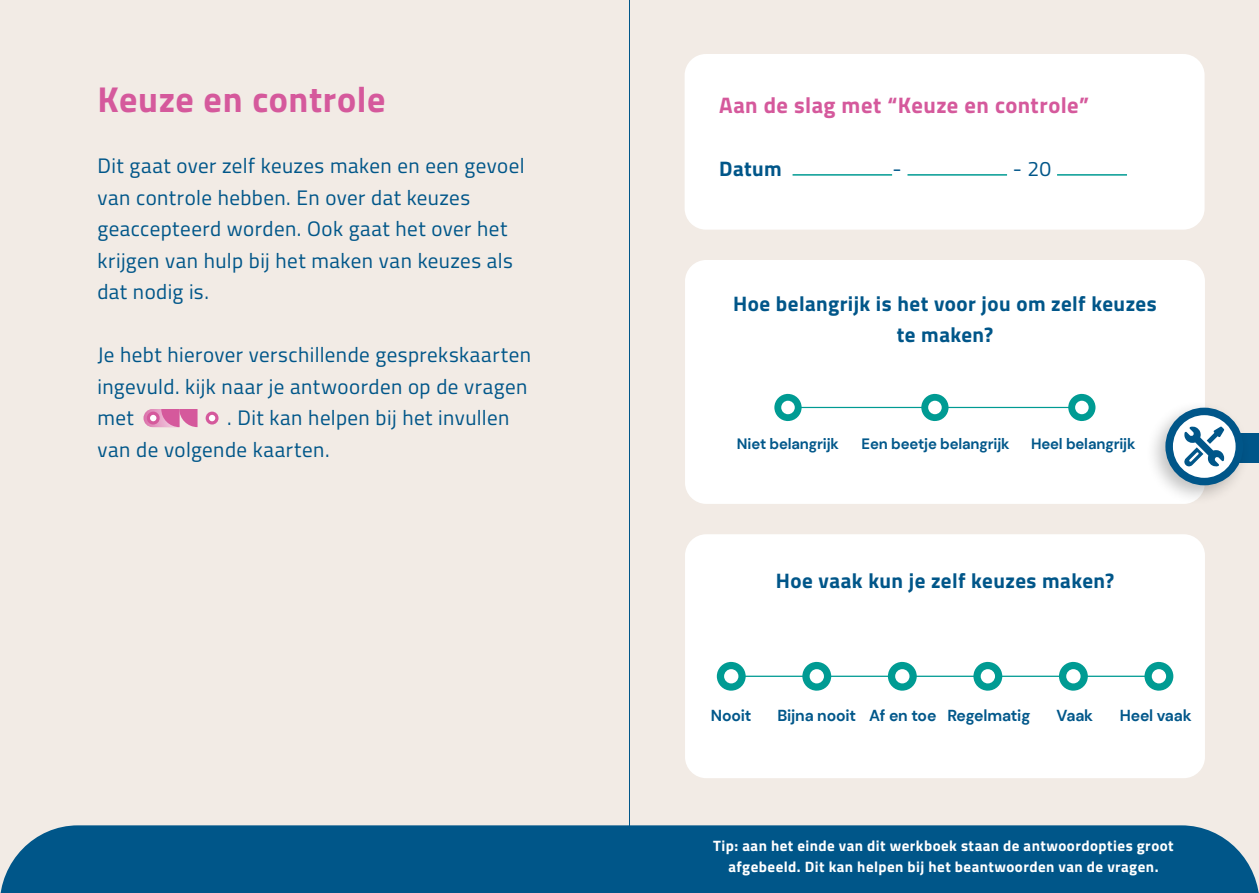
<style>
.page{position:relative;width:1259px;height:893px;background:#fff}
.page>*{position:absolute;margin:0;border:0;box-sizing:border-box;transform-origin:0 0}
.t1{font:700 36px "Cairo";letter-spacing:.015em;color:#d5599c}
.t2{font:700 22.5px "Cairo";letter-spacing:.02em;color:#d5599c}
.t3{font:21px/31.5px "Cairo";letter-spacing:.02em;color:#005689}
.t4{font:700 21px/31.5px "Cairo";letter-spacing:.02em;color:#005689;text-align:center}
.t5{font:700 15.9px "DM Sans";letter-spacing:-.01em;color:#01578a}
.t6{font:700 15px/21px "Cairo";letter-spacing:.03em;color:#fff;text-align:center}
.t7{font:700 15px "DM Sans";letter-spacing:-.01em;color:#01578a}
</style>
<div class="page">
<div style="left:0;top:0;width:651px;height:893px;background:#f2ebe5"></div>
<div style="left:629px;top:0;width:630px;height:893px;background:#f2ebe5"></div>
<div style="left:0;top:825px;width:1259px;height:68px;background:#005689"></div>
<svg style="left:206px;top:412px;width:12px;height:13px"></svg>
<svg style="left:144px;top:409px;width:53px;height:18px"></svg>
<div style="left:685px;top:260px;width:520px;height:244px;background:#fff;border-radius:21px"></div>
<div style="left:685px;top:534px;width:520px;height:244px;background:#fff;border-radius:21px"></div>
<hr style="left:788px;top:407px;width:295px;height:1px;background:#009b93">
<svg style="left:774px;top:394px;width:27px;height:27px"></svg>
<svg style="left:921px;top:394px;width:27px;height:27px"></svg>
<svg style="left:1068px;top:394px;width:27px;height:27px"></svg>
<hr style="left:731px;top:676px;width:428px;height:1px;background:#009b93">
<svg style="left:717px;top:662px;width:28px;height:29px"></svg>
<svg style="left:802px;top:662px;width:29px;height:29px"></svg>
<svg style="left:888px;top:662px;width:28px;height:29px"></svg>
<svg style="left:973px;top:662px;width:29px;height:29px"></svg>
<svg style="left:1059px;top:662px;width:28px;height:29px"></svg>
<svg style="left:1144px;top:662px;width:29px;height:29px"></svg>
<div style="left:684px;top:54px;width:520px;height:176px;background:#fff;border-radius:21px"></div>
<hr style="left:792px;top:174px;width:100px;height:2px;background:#009b93">
<hr style="left:907px;top:174px;width:100px;height:2px;background:#009b93">
<hr style="left:1057px;top:174px;width:70px;height:2px;background:#009b93">
<div style="left:1228px;top:433px;width:31px;height:30px;background:#005689"></div>
<div style="left:1145px;top:399px;width:106px;height:107px;background:#000;opacity:.25"></div>
<svg style="left:1169px;top:411px;width:70px;height:71px"></svg>
<div style="left:1165px;top:408px;width:78px;height:77px;border:8px solid #005689;border-radius:50%"></div>
<svg style="left:1184px;top:426px;width:40px;height:41px"></svg>
<hr style="left:629px;top:0;width:1px;height:893px;background:#005689">
<h1 class="t1" style="left:97px;top:70px;width:289px">Keuze en controle</h1>
<p class="t3" style="left:97px;top:150px;width:428px">Dit gaat over zelf keuzes maken en een gevoel van controle hebben. En over dat keuzes geaccepteerd worden. Ook gaat het over het krijgen van hulp bij het maken van keuzes als dat nodig is.</p>
<p class="t3" style="left:97px;top:339px;width:435px">Je hebt hierover verschillende gesprekskaarten ingevuld. kijk naar je antwoorden op de vragen met</p>
<p class="t3" style="left:97px;top:402px;width:413px;text-indent:130px">. Dit kan helpen bij het invullen van de volgende kaarten.</p>
<p class="t2" style="left:719px;top:86px;width:371px">Aan de slag met “Keuze en controle”</p>
<p class="t4" style="left:719px;top:152px;width:64px">Datum</p>
<p class="t3" style="left:892px;top:153px;width:11px">-</p>
<p class="t3" style="left:1012px;top:153px;width:40px">- 20</p>
<p class="t4" style="left:733px;top:288px;width:425px">Hoe belangrijk is het voor jou om zelf keuzes te maken?</p>
<p class="t7" style="left:737px;top:435px;width:104px">Niet belangrijk</p>
<p class="t7" style="left:861px;top:435px;width:149px">Een beetje belangrijk</p>
<p class="t7" style="left:1031px;top:435px;width:106px">Heel belangrijk</p>
<p class="t4" style="left:776px;top:565px;width:340px">Hoe vaak kun je zelf keuzes maken?</p>
<p class="t5" style="left:711px;top:705px;width:42px">Nooit</p>
<p class="t5" style="left:777px;top:705px;width:254px">Bijna nooit Af en toe Regelmatig</p>
<p class="t5" style="left:1056px;top:705px;width:38px">Vaak</p>
<p class="t5" style="left:1119px;top:705px;width:73px">Heel vaak</p>
<p class="t6" style="left:713px;top:836px;width:462px">Tip: aan het einde van dit werkboek staan de antwoordopties groot afgebeeld. Dit kan helpen bij het beantwoorden van de vragen.</p>
</div>
